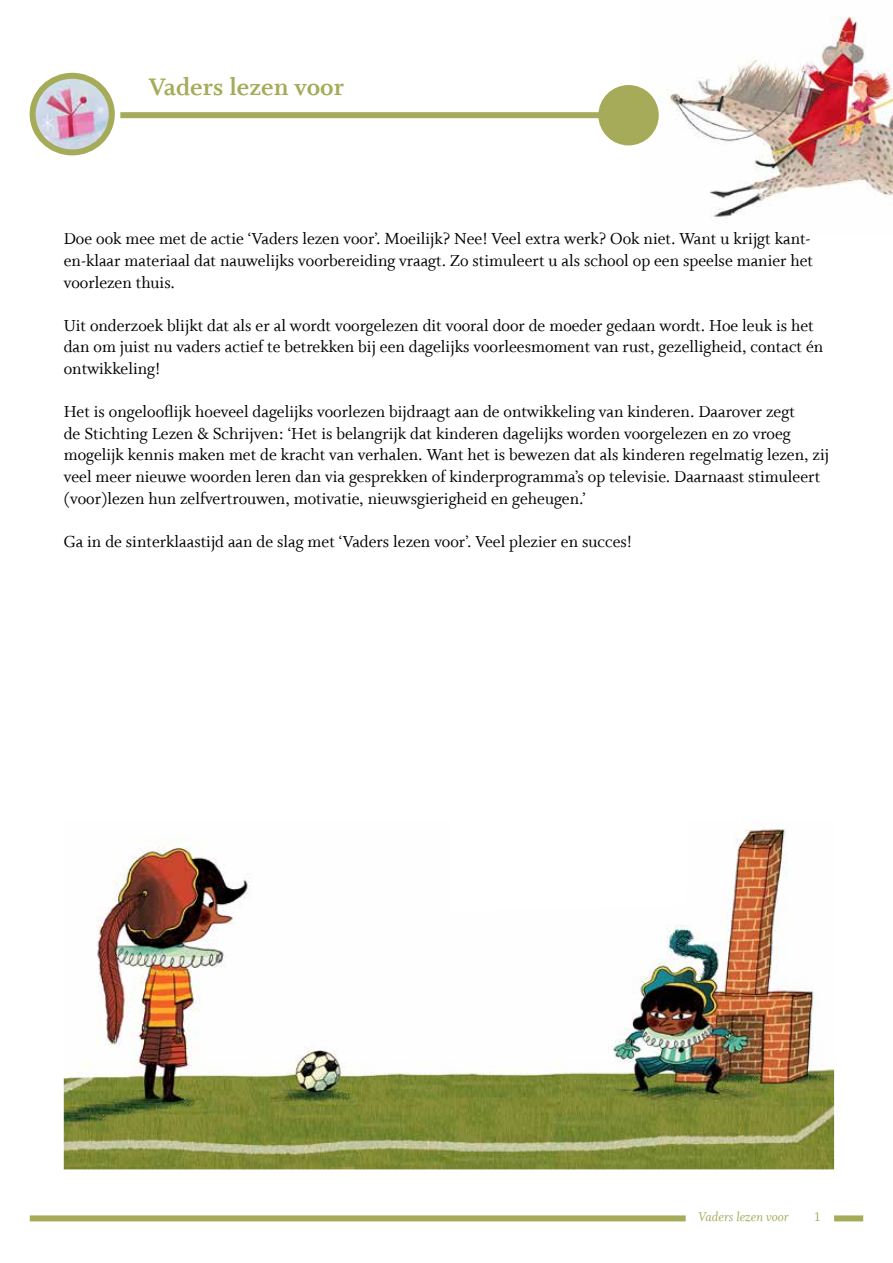
<style>
.page{position:relative;width:893px;height:1263px;background:#fff}
.page>*{position:absolute;margin:0;border:0;box-sizing:border-box;transform-origin:0 0}
.t1{font:27px "Whitman Bold Os F";color:#a6ab5a}
.t2{font:18px/21.6px "Whitman Roman LF";color:#000}
.t3{font:14.25px "Whitman Italic LF";color:#a6ab5a}
.t4{font:14.25px "Whitman Roman LF";color:#a6ab5a}
</style>
<div class="page">
<img style="left:642px;top:17px;width:251px;height:200px">
<img style="left:33px;top:76px;width:79px;height:76px">
<div style="left:30px;top:73px;width:85px;height:82px;border:6px solid #a6ab5a;border-radius:50%"></div>
<div style="left:120px;top:112px;width:479px;height:6px;background:#a6ab5a"></div>
<div style="left:598px;top:85px;width:61px;height:60px;background:#a6ab5a;border-radius:50%"></div>
<div style="left:30px;top:1215px;width:656px;height:6px;background:#a6ab5a"></div>
<div style="left:834px;top:1215px;width:29px;height:6px;background:#a6ab5a"></div>
<img style="left:64px;top:826px;width:770px;height:343px">
<h1 class="t1" style="left:149px;top:72px;width:197px">Vaders lezen voor</h1>
<p class="t2" style="left:64px;top:228px;width:751px">Doe ook mee met de actie ‘Vaders lezen voor’. Moeilijk? Nee! Veel extra werk? Ook niet. Want u krijgt kant&shy;en-klaar materiaal dat nauwelijks voorbereiding vraagt. Zo stimuleert u als school op een speelse manier het voorlezen thuis.</p>
<p class="t2" style="left:64px;top:315px;width:761px">Uit onderzoek blijkt dat als er al wordt voorgelezen dit vooral door de moeder gedaan wordt. Hoe leuk is het dan om juist nu vaders actief te betrekken bij een dagelijks voorleesmoment van rust, gezelligheid, contact én ontwikkeling!</p>
<p class="t2" style="left:64px;top:401px;width:767px">Het is ongelooflijk hoeveel dagelijks voorlezen bijdraagt aan de ontwikkeling van kinderen. Daarover zegt<br>de Stichting Lezen &amp; Schrijven: ‘Het is belangrijk dat kinderen dagelijks worden voorgelezen en zo vroeg mogelijk kennis maken met de kracht van verhalen. Want het is bewezen dat als kinderen regelmatig lezen, zij veel meer nieuwe woorden leren dan via gesprekken of kinderprogramma’s op televisie. Daarnaast stimuleert (voor)lezen hun zelfvertrouwen, motivatie, nieuwsgierigheid en geheugen.’</p>
<p class="t2" style="left:64px;top:531px;width:570px">Ga in de sinterklaastijd aan de slag met ‘Vaders lezen voor’. Veel plezier en succes!</p>
<p class="t3" style="left:699px;top:1209px;width:92px">Vaders lezen voor</p>
<p class="t4" style="left:814px;top:1209px;width:7px">1</p>
</div>
